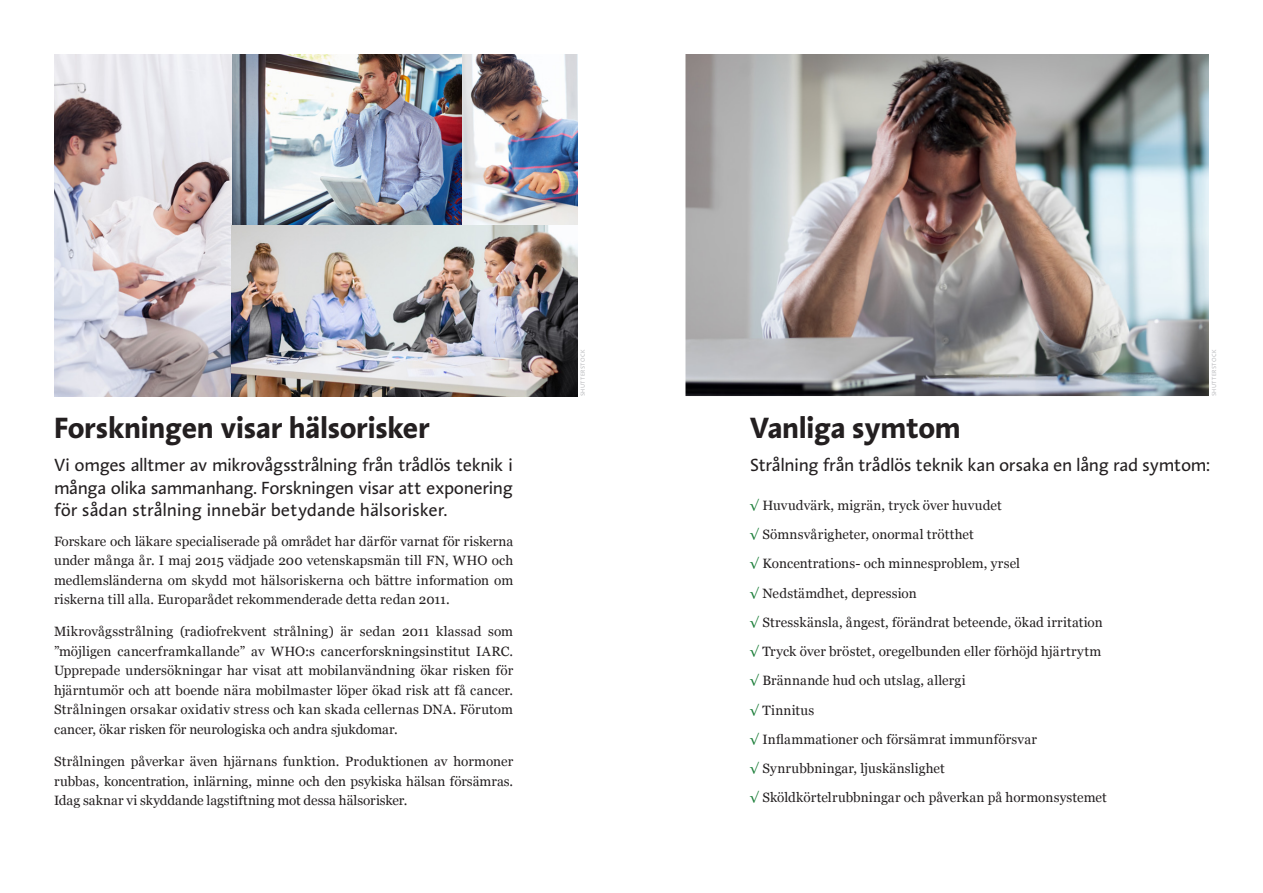
<style>
.page{position:relative;width:1263px;height:893px;background:#fff}
.page>*{position:absolute;margin:0;border:0;box-sizing:border-box;transform-origin:0 0}
.Rub{font:700 30px "Linotype Aroma";letter-spacing:-.025em;color:#231f20}
.Ingress_2{font:18px/22.5px "Linotype Aroma";letter-spacing:-.02em;color:#231f20;text-align:justify}
.Georgia{font:13.5px/19.5px "Georgia";letter-spacing:.005em;color:#231f20;text-align:justify}
.SHU{font:6px "Linotype Aroma";letter-spacing:.05em;color:#bcbdc0}
.s1{color:#187c36}
</style>
<div class="page">
<img style="left:54px;top:54px;width:523px;height:342px">
<img style="left:685px;top:54px;width:524px;height:342px">
<p class="Rub" style="left:54px;top:408px;width:377px">Forskningen visar hälsorisker</p>
<p class="Ingress_2" style="left:54px;top:454px;width:461px">Vi omges alltmer av mikrovågsstrålning från trådlös teknik i många olika sammanhang. Forskningen visar att exponering för sådan strålning innebär betydande hälsorisker.</p>
<p class="Georgia" style="left:54px;top:531px;width:461px">Forskare och läkare specialiserade på området har därför varnat för riskerna under många år. I maj 2015 vädjade 200 vetenskapsmän till FN, WHO och medlemsländerna om skydd mot hälsoriskerna och bättre information om riskerna till alla. Europarådet rekommenderade detta redan 2011.</p>
<p class="Georgia" style="left:54px;top:622px;width:461px">Mikrovågsstrålning (radiofrekvent strålning) är sedan 2011 klassad som ”möjligen cancerframkallande” av WHO:s cancerforskningsinstitut IARC.<br>Upprepade undersökningar har visat att mobilanvändning ökar risken för hjärntumör och att boende nära mobilmaster löper ökad risk att få cancer.<br>Strålningen orsakar oxidativ stress och kan skada cellernas DNA. Förutom cancer, ökar risken för neurologiska och andra sjukdomar.</p>
<p class="Georgia" style="left:54px;top:752px;width:461px">Strålningen påverkar även hjärnans funktion. Produktionen av hormoner rubbas, koncentration, inlärning, minne och den psykiska hälsan försämras.<br>Idag saknar vi skyddande lagstiftning mot dessa hälsorisker.</p>
<p class="SHU" style="left:579px;top:396px;width:48px;rotate:-90deg">SHUTTERSTOCK</p>
<p class="SHU" style="left:1210px;top:396px;width:48px;rotate:-90deg">SHUTTERSTOCK</p>
<p class="Rub" style="left:750px;top:407px;width:213px">Vanliga symtom</p>
<p class="Ingress_2" style="left:750px;top:453px;width:462px">Strålning från trådlös teknik kan orsaka en lång rad symtom:</p>
<p class="Georgia" style="left:750px;top:496px;width:253px"><span class="s1">√</span> Huvudvärk, migrän, tryck över huvudet</p>
<p class="Georgia" style="left:750px;top:525px;width:226px"><span class="s1">√</span> Sömnsvårigheter, onormal trötthet</p>
<p class="Georgia" style="left:750px;top:554px;width:272px"><span class="s1">√</span> Koncentrations- och minnesproblem, yrsel</p>
<p class="Georgia" style="left:750px;top:583px;width:169px"><span class="s1">√</span> Nedstämdhet, depression</p>
<p class="Georgia" style="left:750px;top:613px;width:355px"><span class="s1">√</span> Stresskänsla, ångest, förändrat beteende, ökad irritation</p>
<p class="Georgia" style="left:750px;top:642px;width:353px"><span class="s1">√</span> Tryck över bröstet, oregelbunden eller förhöjd hjärtrytm</p>
<p class="Georgia" style="left:750px;top:671px;width:218px"><span class="s1">√</span> Brännande hud och utslag, allergi</p>
<p class="Georgia" style="left:750px;top:700px;width:66px"><span class="s1">√</span> Tinnitus</p>
<p class="Georgia" style="left:750px;top:730px;width:289px"><span class="s1">√</span> Inflammationer och försämrat immunförsvar</p>
<p class="Georgia" style="left:750px;top:759px;width:197px"><span class="s1">√</span> Synrubbningar, ljuskänslighet</p>
<p class="Georgia" style="left:750px;top:788px;width:359px"><span class="s1">√</span> Sköldkörtelrubbningar och påverkan på hormonsystemet</p>
</div>
